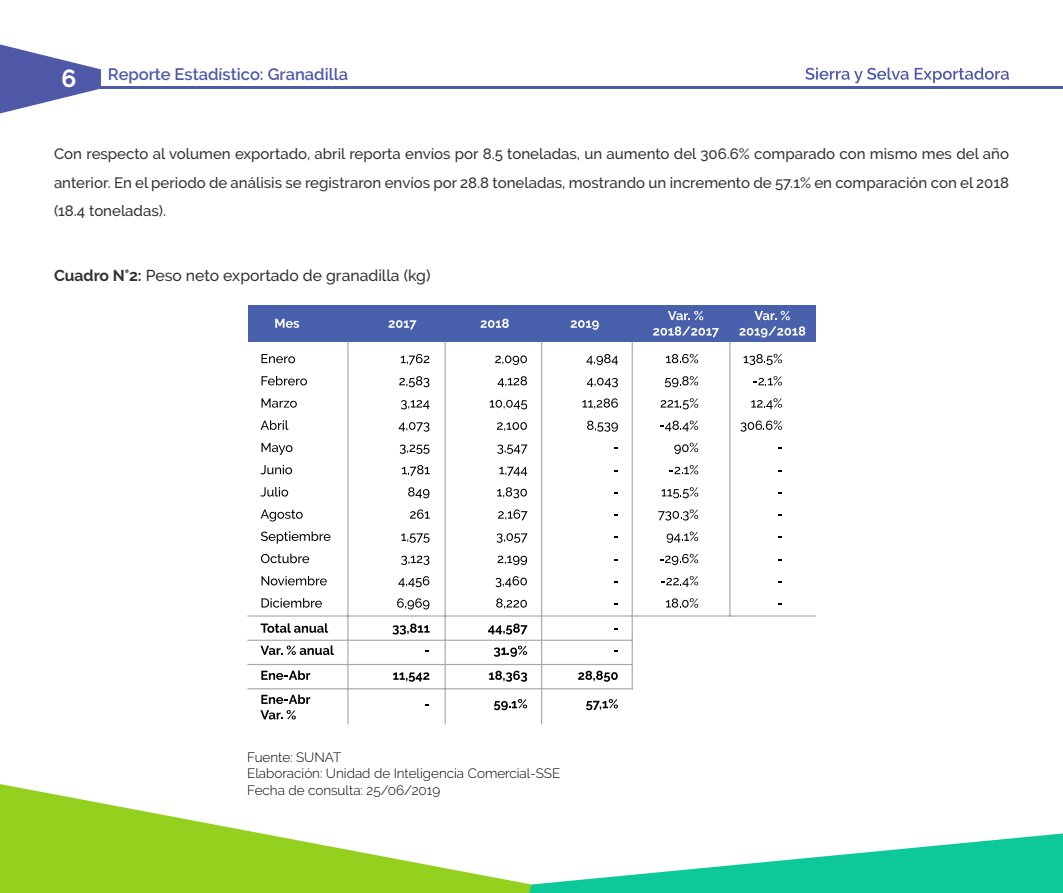
<style>
.page{position:relative;width:1063px;height:893px;background:#fff}
.page>*{position:absolute;margin:0;border:0;box-sizing:border-box;transform-origin:0 0}
.t1{font:700 24.6px "Raleway";color:#fff}
.t2{font:600 16.5px "Raleway";color:#4f59a8}
.t3{font:500 15.75px "Raleway";color:#333}
.t4{font:500 15px/28.5px "Raleway";color:#333;text-align:justify}
.t5{font:300 13.5px/16.2px "Raleway";color:#000}
.s1{font-weight:700}
</style>
<div class="page">
<hr style="left:51px;top:87px;width:1012px;height:2px;background:#4f59a8">
<svg style="left:0;top:44px;width:101px;height:69px"></svg>
<svg style="left:805px;top:68px;width:104px;height:15px"></svg>
<svg style="left:915px;top:68px;width:94px;height:15px"></svg>
<svg style="left:0;top:784px;width:529px;height:109px;fill:#94d11f"></svg>
<svg style="left:529px;top:833px;width:534px;height:60px"></svg>
<div style="left:248px;top:305px;width:567px;height:37px;background:#4961ad"></div>
<svg style="left:262px;top:354px;width:33px;height:9px"></svg>
<svg style="left:262px;top:376px;width:45px;height:9px"></svg>
<svg style="left:262px;top:398px;width:35px;height:10px"></svg>
<svg style="left:261px;top:420px;width:27px;height:10px"></svg>
<svg style="left:262px;top:443px;width:31px;height:12px"></svg>
<svg style="left:261px;top:465px;width:31px;height:9px"></svg>
<svg style="left:261px;top:487px;width:27px;height:10px"></svg>
<svg style="left:261px;top:509px;width:42px;height:12px"></svg>
<svg style="left:261px;top:531px;width:70px;height:13px"></svg>
<svg style="left:261px;top:554px;width:48px;height:9px"></svg>
<svg style="left:262px;top:576px;width:65px;height:9px"></svg>
<svg style="left:262px;top:598px;width:60px;height:10px"></svg>
<svg style="left:401px;top:354px;width:28px;height:11px"></svg>
<svg style="left:389px;top:320px;width:28px;height:9px"></svg>
<svg style="left:275px;top:319px;width:24px;height:9px"></svg>
<svg style="left:481px;top:319px;width:28px;height:9px"></svg>
<svg style="left:571px;top:320px;width:28px;height:10px"></svg>
<svg style="left:668px;top:311px;width:35px;height:9px"></svg>
<svg style="left:653px;top:326px;width:66px;height:11px"></svg>
<svg style="left:754px;top:311px;width:36px;height:9px"></svg>
<svg style="left:739px;top:326px;width:66px;height:11px"></svg>
<svg style="left:399px;top:376px;width:30px;height:11px"></svg>
<svg style="left:401px;top:400px;width:28px;height:9px"></svg>
<svg style="left:399px;top:422px;width:30px;height:10px"></svg>
<svg style="left:400px;top:444px;width:30px;height:10px"></svg>
<svg style="left:402px;top:465px;width:28px;height:11px"></svg>
<svg style="left:408px;top:487px;width:21px;height:11px"></svg>
<svg style="left:410px;top:509px;width:20px;height:10px"></svg>
<svg style="left:401px;top:533px;width:29px;height:10px"></svg>
<svg style="left:401px;top:556px;width:28px;height:9px"></svg>
<svg style="left:398px;top:576px;width:31px;height:11px"></svg>
<svg style="left:397px;top:598px;width:32px;height:11px"></svg>
<svg style="left:261px;top:623px;width:67px;height:10px"></svg>
<svg style="left:393px;top:623px;width:37px;height:12px"></svg>
<svg style="left:393px;top:672px;width:36px;height:10px"></svg>
<svg style="left:489px;top:671px;width:38px;height:11px"></svg>
<svg style="left:494px;top:699px;width:33px;height:11px"></svg>
<svg style="left:495px;top:355px;width:32px;height:10px"></svg>
<svg style="left:498px;top:376px;width:29px;height:11px"></svg>
<svg style="left:490px;top:400px;width:37px;height:9px"></svg>
<svg style="left:497px;top:422px;width:30px;height:9px"></svg>
<svg style="left:497px;top:444px;width:31px;height:10px"></svg>
<svg style="left:499px;top:467px;width:28px;height:9px"></svg>
<svg style="left:497px;top:487px;width:30px;height:11px"></svg>
<svg style="left:498px;top:509px;width:30px;height:11px"></svg>
<svg style="left:497px;top:533px;width:31px;height:10px"></svg>
<svg style="left:498px;top:556px;width:29px;height:9px"></svg>
<svg style="left:496px;top:576px;width:31px;height:11px"></svg>
<svg style="left:496px;top:598px;width:31px;height:11px"></svg>
<svg style="left:488px;top:623px;width:40px;height:12px"></svg>
<svg style="left:578px;top:671px;width:40px;height:11px"></svg>
<svg style="left:586px;top:699px;width:32px;height:11px"></svg>
<svg style="left:260px;top:645px;width:74px;height:10px"></svg>
<svg style="left:261px;top:670px;width:49px;height:10px"></svg>
<svg style="left:494px;top:646px;width:33px;height:11px"></svg>
<svg style="left:666px;top:354px;width:32px;height:9px"></svg>
<svg style="left:665px;top:376px;width:33px;height:11px"></svg>
<svg style="left:661px;top:398px;width:37px;height:11px"></svg>
<svg style="left:660px;top:420px;width:38px;height:11px"></svg>
<svg style="left:674px;top:443px;width:24px;height:11px"></svg>
<svg style="left:669px;top:465px;width:29px;height:9px"></svg>
<svg style="left:662px;top:487px;width:36px;height:11px"></svg>
<svg style="left:658px;top:509px;width:40px;height:11px"></svg>
<svg style="left:667px;top:532px;width:31px;height:11px"></svg>
<svg style="left:660px;top:554px;width:38px;height:11px"></svg>
<svg style="left:661px;top:576px;width:37px;height:11px"></svg>
<svg style="left:666px;top:598px;width:32px;height:10px"></svg>
<svg style="left:744px;top:354px;width:38px;height:11px"></svg>
<svg style="left:753px;top:376px;width:29px;height:9px"></svg>
<svg style="left:751px;top:398px;width:31px;height:11px"></svg>
<svg style="left:740px;top:420px;width:42px;height:12px"></svg>
<svg style="left:586px;top:354px;width:32px;height:11px"></svg>
<svg style="left:587px;top:378px;width:31px;height:9px"></svg>
<svg style="left:582px;top:398px;width:36px;height:11px"></svg>
<svg style="left:587px;top:421px;width:31px;height:11px"></svg>
<hr style="left:347px;top:342px;width:2px;height:382px;background:#a7a9a9">
<hr style="left:445px;top:342px;width:1px;height:382px;background:#a7a9a9">
<hr style="left:541px;top:342px;width:1px;height:382px;background:#a7a9a9">
<hr style="left:632px;top:342px;width:1px;height:347px;background:#a7a9a9">
<hr style="left:729px;top:342px;width:1px;height:274px;background:#a7a9a9">
<hr style="left:248px;top:615px;width:567px;height:2px;background:#a7a9a9">
<hr style="left:248px;top:640px;width:384px;height:1px;background:#a7a9a9">
<hr style="left:248px;top:664px;width:384px;height:1px;background:#a7a9a9">
<hr style="left:248px;top:688px;width:384px;height:1px;background:#a7a9a9">
<svg style="left:261px;top:694px;width:49px;height:10px"></svg>
<svg style="left:260px;top:710px;width:36px;height:9px"></svg>
<h1 class="t1" style="left:61px;top:65px;width:16px">6</h1>
<p class="t2" style="left:108px;top:65px;width:242px">Reporte Estadístico: Granadilla</p>
<p class="t4" style="left:54px;top:140px;width:957px">Con respecto al volumen exportado, abril reporta envíos por 8.5 toneladas, un aumento del 306.6% comparado con mismo mes del año anterior. En el periodo de análisis se registraron envíos por 28.8 toneladas, mostrando un incremento de 57.1% en comparación con el 2018 (18.4 toneladas).</p>
<p class="t3" style="left:54px;top:266px;width:378px"><span class="s1">Cuadro N°2:</span> Peso neto exportado de granadilla (kg)</p>
<p class="t5" style="left:247px;top:749px;width:315px">Fuente: SUNAT<br>Elaboración: Unidad de Inteligencia Comercial-SSE<br>Fecha de consulta: 25/06/2019</p>
</div>
